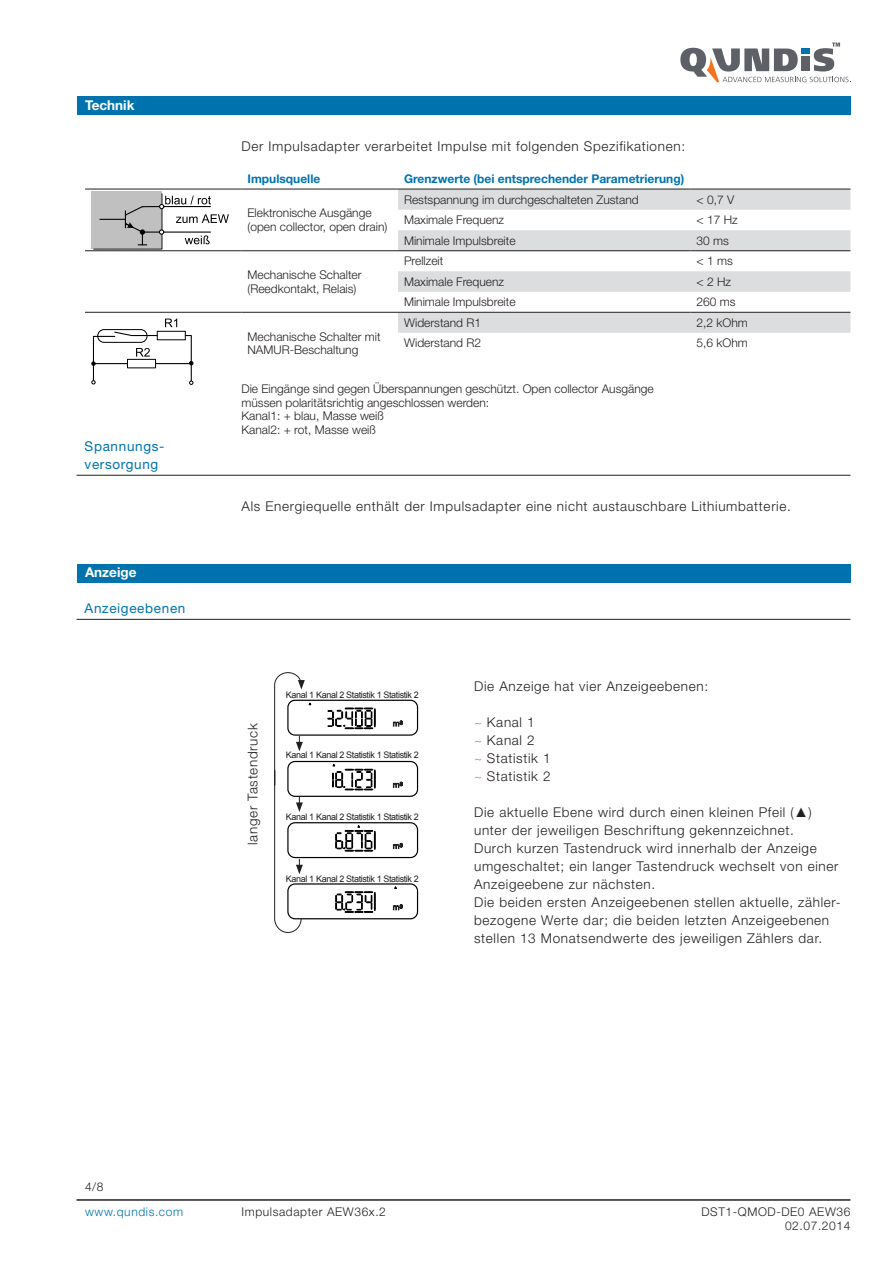
<style>
.page{position:relative;width:893px;height:1263px;background:#fff}
.page>*{position:absolute;margin:0;border:0;box-sizing:border-box;transform-origin:0 0}
.t1{font:300 13.5px/18px "Helvetica Neue LT Pro";letter-spacing:.05em;color:#231f20}
.t2{font:13.5px/18px "Helvetica Neue LT Pro";letter-spacing:.05em;color:#0073ae}
.t3{font:700 13.5px "Helvetica Neue LT Pro";color:#fff}
.t4{font:300 12px/13.5px "Helvetica Neue LT Pro";color:#231f20}
.t5{font:700 12px "Helvetica Neue LT Pro";color:#0073ae}
.t6{font:300 12px/13.5px "Helvetica Neue LT Pro";letter-spacing:.05em;color:#231f20;text-align:right}
.t7{font:300 12px "Helvetica Neue LT Pro";letter-spacing:.05em;color:#0073ae}
.t8{font:9px "Arial";letter-spacing:-.04em;color:#231f20}
.s1{color:#f47321}
.s2{font-family:"Arial";font-weight:400}
</style>
<div class="page">
<hr style="left:77px;top:1199px;width:773px;height:2px;background:#231f20">
<svg style="left:680px;top:43px;width:171px;height:39px"></svg>
<div style="left:77px;top:97px;width:773px;height:18px;background:#0073ae"></div>
<svg style="left:398px;top:190px;width:452px;height:143px;fill:#dcdddf"></svg>
<hr style="left:85px;top:189px;width:157px;height:1px;background:#231f20">
<hr style="left:242px;top:189px;width:156px;height:1px;background:#231f20">
<hr style="left:398px;top:189px;width:292px;height:1px;background:#231f20">
<hr style="left:690px;top:189px;width:160px;height:1px;background:#231f20">
<hr style="left:85px;top:250px;width:157px;height:1px;background:#231f20">
<hr style="left:242px;top:250px;width:156px;height:1px;background:#231f20">
<hr style="left:398px;top:250px;width:292px;height:1px;background:#231f20">
<hr style="left:690px;top:250px;width:160px;height:1px;background:#231f20">
<hr style="left:85px;top:312px;width:157px;height:1px;background:#231f20">
<hr style="left:242px;top:312px;width:156px;height:1px;background:#231f20">
<hr style="left:398px;top:312px;width:292px;height:1px;background:#231f20">
<hr style="left:690px;top:312px;width:160px;height:1px;background:#231f20">
<div style="left:91px;top:192px;width:71px;height:57px;background:#c0c0c0"></div>
<svg style="left:93px;top:193px;width:136px;height:56px"></svg>
<div style="left:98px;top:329px;width:49px;height:13px;border:1px solid #000;border-radius:6px"></div>
<div style="left:157px;top:331px;width:28px;height:9px;border:1px solid #000"></div>
<hr style="left:156px;top:363px;width:35px;height:1px;background:#000">
<svg style="left:184px;top:334px;width:9px;height:51px"></svg>
<svg style="left:165px;top:319px;width:12px;height:8px"></svg>
<svg style="left:92px;top:331px;width:66px;height:53px"></svg>
<hr style="left:77px;top:475px;width:773px;height:1px;background:#231f20">
<div style="left:77px;top:564px;width:773px;height:18px;background:#0073ae"></div>
<hr style="left:77px;top:619px;width:773px;height:1px;background:#231f20">
<div style="left:287px;top:700px;width:131px;height:36px;border:1px solid #000;border-radius:7px"></div>
<svg style="left:327px;top:707px;width:49px;height:22px"></svg>
<svg style="left:393px;top:721px;width:10px;height:5px"></svg>
<div style="left:287px;top:761px;width:131px;height:36px;border:1px solid #000;border-radius:7px"></div>
<svg style="left:332px;top:763px;width:44px;height:27px"></svg>
<svg style="left:393px;top:782px;width:10px;height:6px"></svg>
<div style="left:287px;top:822px;width:131px;height:36px;border:1px solid #000;border-radius:7px"></div>
<svg style="left:335px;top:825px;width:41px;height:27px"></svg>
<svg style="left:393px;top:843px;width:10px;height:6px"></svg>
<div style="left:287px;top:883px;width:131px;height:36px;border:1px solid #000;border-radius:7px"></div>
<svg style="left:335px;top:891px;width:41px;height:22px"></svg>
<svg style="left:393px;top:904px;width:10px;height:6px"></svg>
<svg style="left:274px;top:672px;width:38px;height:261px"></svg>
<p class="t3" style="left:85px;top:96px;width:51px">Technik</p>
<p class="t2" style="left:85px;top:437px;width:81px">Spannungs&shy;versorgung</p>
<p class="t3" style="left:85px;top:564px;width:53px">Anzeige</p>
<p class="t2" style="left:85px;top:599px;width:102px">Anzeigeebenen</p>
<p class="t1" style="left:242px;top:136px;width:445px">Der Impulsadapter verarbeitet Impulse mit folgenden Spezifikationen:</p>
<p class="t5" style="left:248px;top:171px;width:74px">Impulsquelle</p>
<p class="t5" style="left:404px;top:171px;width:282px">Grenzwerte (bei entsprechender Parametrierung)</p>
<p class="t4" style="left:248px;top:206px;width:141px">Elektronische Ausgänge (open collector, open drain)</p>
<p class="t4" style="left:404px;top:192px;width:236px">Restspannung im durchgeschalteten Zustand</p>
<p class="t4" style="left:696px;top:192px;width:39px">&lt; 0,7 V</p>
<p class="t4" style="left:404px;top:213px;width:102px">Maximale Frequenz</p>
<p class="t4" style="left:696px;top:213px;width:43px">&lt; 17 Hz</p>
<p class="t4" style="left:404px;top:233px;width:113px">Minimale Impulsbreite</p>
<p class="t4" style="left:696px;top:233px;width:34px">30 ms</p>
<p class="t4" style="left:248px;top:268px;width:116px">Mechanische Schalter (Reedkontakt, Relais)</p>
<p class="t4" style="left:404px;top:254px;width:41px">Prellzeit</p>
<p class="t4" style="left:696px;top:254px;width:38px">&lt; 1 ms</p>
<p class="t4" style="left:404px;top:274px;width:102px">Maximale Frequenz</p>
<p class="t4" style="left:696px;top:274px;width:36px">&lt; 2 Hz</p>
<p class="t4" style="left:404px;top:295px;width:113px">Minimale Impulsbreite</p>
<p class="t4" style="left:696px;top:295px;width:41px">260 ms</p>
<p class="t4" style="left:404px;top:315px;width:79px">Widerstand R1</p>
<p class="t4" style="left:696px;top:315px;width:53px">2,2 kOhm</p>
<p class="t4" style="left:404px;top:336px;width:79px">Widerstand R2</p>
<p class="t4" style="left:696px;top:336px;width:53px">5,6 kOhm</p>
<p class="t4" style="left:242px;top:382px;width:414px">Die Eingänge sind gegen Überspannungen geschützt. Open collector Ausgänge müssen polaritätsrichtig angeschlossen werden:<br>Kanal1: + blau, Masse weiß<br>Kanal2: + rot, Masse weiß</p>
<p class="t4" style="left:248px;top:329px;width:135px">Mechanische Schalter mit<br>NAMUR-Beschaltung</p>
<p class="t1" style="left:242px;top:496px;width:551px">Als Energiequelle enthält der Impulsadapter eine nicht austauschbare Lithiumbatterie.</p>
<p class="t1" style="left:243px;top:845px;width:123px;rotate:-90deg">langer Tastendruck</p>
<p class="t8" style="left:286px;top:689px;width:134px">Kanal 1 Kanal 2 Statistik 1 Statistik 2</p>
<p class="t8" style="left:286px;top:749px;width:134px">Kanal 1 Kanal 2 Statistik 1 Statistik 2</p>
<p class="t8" style="left:286px;top:811px;width:134px">Kanal 1 Kanal 2 Statistik 1 Statistik 2</p>
<p class="t8" style="left:286px;top:873px;width:134px">Kanal 1 Kanal 2 Statistik 1 Statistik 2</p>
<p class="t1" style="left:474px;top:676px;width:236px">Die Anzeige hat vier Anzeigeebenen:</p>
<p class="t1" style="left:474px;top:712px;width:78px"><span class="s1">~</span> Kanal 1<br><span class="s1">~</span> Kanal 2<br><span class="s1">~</span> Statistik 1 <span class="s1">~</span> Statistik 2</p>
<p class="t1" style="left:474px;top:802px;width:368px">Die aktuelle Ebene wird durch einen kleinen Pfeil (<span class="s2">▲</span>) unter der jeweiligen Beschriftung gekennzeichnet.<br>Durch kurzen Tastendruck wird innerhalb der Anzeige umgeschaltet; ein langer Tastendruck wechselt von einer Anzeigeebene zur nächsten.<br>Die beiden ersten Anzeigeebenen stellen aktuelle, zähler&shy;bezogene Werte dar; die beiden letzten Anzeigeebenen stellen 13 Monatsendwerte des jeweiligen Zählers dar.</p>
<p class="t4" style="left:85px;top:1179px;width:20px">4/8</p>
<p class="t7" style="left:85px;top:1205px;width:100px">www.qundis.com</p>
<p class="t6" style="left:242px;top:1205px;width:146px">Impulsadapter AEW36x.2</p>
<p class="t6" style="left:701px;top:1205px;width:151px">DST1-QMOD-DE0 AEW36<br>02.07.2014</p>
</div>
